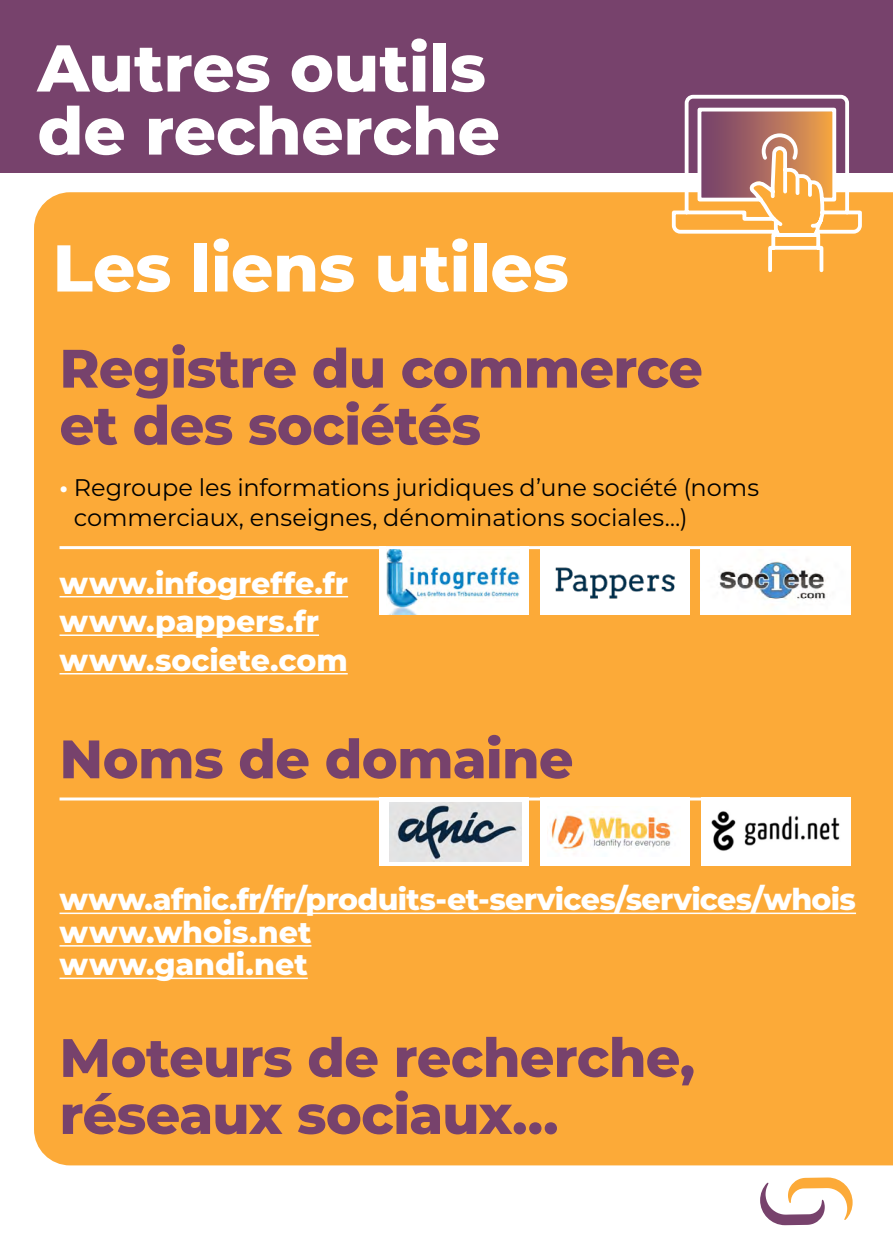
<style>
.page{position:relative;width:893px;height:1259px;background:#fff}
.page>*{position:absolute;margin:0;border:0;box-sizing:border-box;transform-origin:0 0}
.t1{font:800 66px/63px "Montserrat";letter-spacing:-.005em;color:#fff}
.t2{font:800 54px/57px "Montserrat";letter-spacing:-.01em;color:#77426c}
.t3{font:800 30px/38.4px "Montserrat";letter-spacing:-.005em;color:#fff}
.t4{font:24px/30px "Montserrat";letter-spacing:-.005em;color:#000}
.s1{font-weight:700;color:#fff}
</style>
<div class="page">
<div style="left:0;top:0;width:893px;height:173px;background:#77426c"></div>
<div style="left:34px;top:192px;width:859px;height:973px;background:#fcaa38"></div>
<hr style="left:60px;top:596px;width:288px;height:1px;background:#fff">
<hr style="left:60px;top:634px;width:259px;height:2px;background:#fff">
<hr style="left:60px;top:673px;width:288px;height:1px;background:#fff">
<hr style="left:60px;top:912px;width:796px;height:2px;background:#fff">
<hr style="left:60px;top:945px;width:251px;height:1px;background:#fff">
<hr style="left:60px;top:977px;width:248px;height:2px;background:#fff">
<div style="left:540px;top:546px;width:150px;height:68px;background:#fff"></div>
<img style="left:555px;top:567px;width:120px;height:32px">
<img style="left:701px;top:549px;width:149px;height:65px">
<div style="left:379px;top:546px;width:150px;height:68px;background:#fff"></div>
<img style="left:387px;top:549px;width:133px;height:65px">
<hr style="left:60px;top:546px;width:790px;height:3px;background:#fff">
<div style="left:701px;top:798px;width:149px;height:68px;background:#fff"></div>
<img style="left:711px;top:811px;width:129px;height:40px">
<div style="left:540px;top:798px;width:150px;height:68px;background:#fff"></div>
<img style="left:550px;top:811px;width:126px;height:39px">
<div style="left:379px;top:798px;width:150px;height:68px;background:#fff"></div>
<img style="left:389px;top:802px;width:133px;height:60px">
<hr style="left:60px;top:797px;width:790px;height:3px;background:#fff">
<svg style="left:760px;top:1177px;width:93px;height:48px"></svg>
<svg style="left:670px;top:94px;width:194px;height:180px"></svg>
<h1 class="t1" style="left:37px;top:33px;width:464px">Autres outils de recherche</h1>
<h1 class="t1" style="left:53px;top:233px;width:518px">Les liens utiles</h1>
<h2 class="t2" style="left:60px;top:337px;width:645px">Registre du commerce et des sociétés</h2>
<p class="t4" style="left:74px;top:471px;width:687px;text-indent:-14px"><span class="s1">•</span> Regroupe les informations juridiques d’une société (noms commerciaux, enseignes, dénominations sociales…)</p>
<p class="t3" style="left:60px;top:562px;width:290px">www.infogreffe.fr www.pappers.fr www.societe.com</p>
<h2 class="t2" style="left:60px;top:727px;width:515px">Noms de domaine</h2>
<p class="t3" style="left:60px;top:882px;width:798px;line-height:32.4px">www.afnic.fr/fr/produits-et-services/services/whois www.whois.net<br>www.gandi.net</p>
<h2 class="t2" style="left:60px;top:1026px;width:637px">Moteurs de recherche, réseaux sociaux…</h2>
</div>
